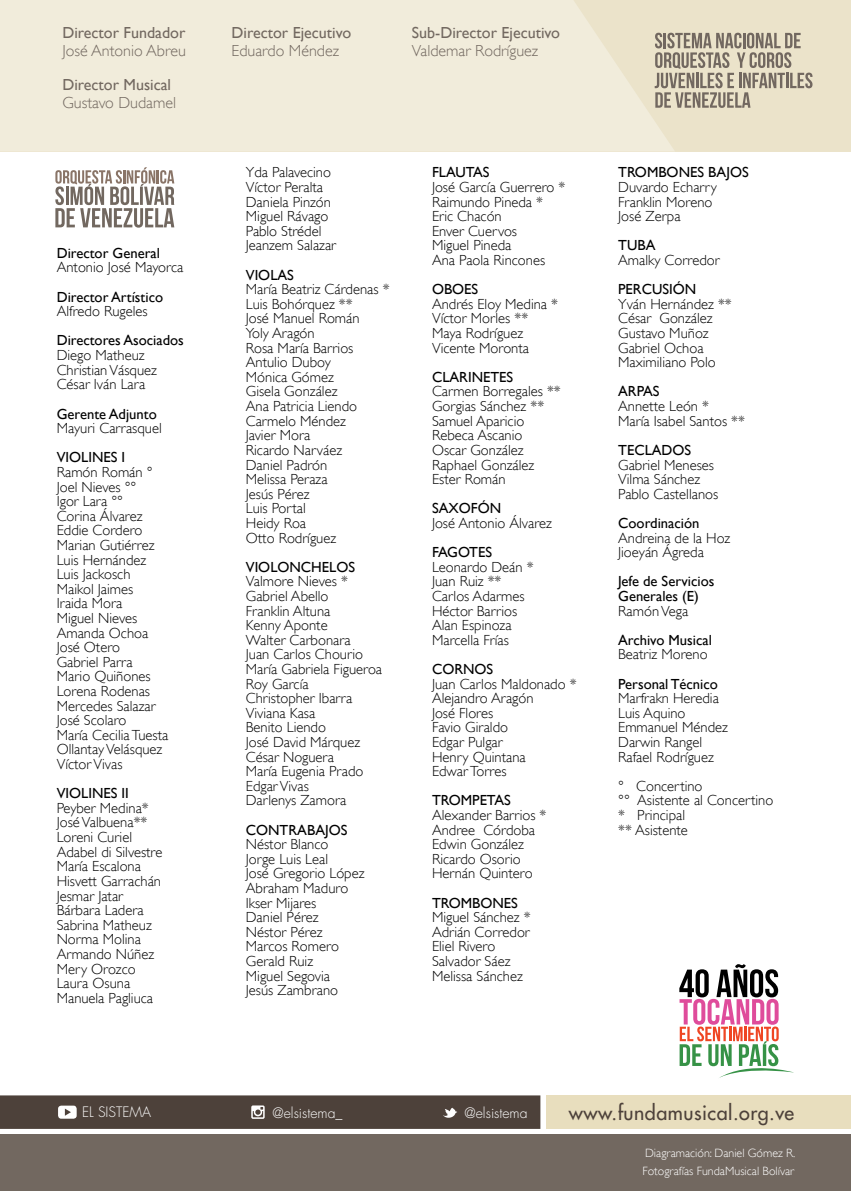
<style>
.page{position:relative;width:851px;height:1191px;background:#fff}
.page>*{position:absolute;margin:0;border:0;box-sizing:border-box;transform-origin:0 0}
.t1{font:19.6px "Futura LT";letter-spacing:.025em;color:#4d413a}
.t2{font:16px "Gill Sans";color:#726860}
.t3{font:300 16px "Gill Sans";color:#726860}
.t4{font:300 14.6px/14.6px "Gill Sans";color:#000}
.t5{font:14.6px/14.6px "Gill Sans";color:#000}
.t6{font:14.6px "Gill Sans";letter-spacing:-.02em;color:#000}
.t7{font:300 14px "Futura LT";color:#fff}
.t8{font:300 12px/18px "Gill Sans";color:#fff}
</style>
<div class="page">
<div style="left:0;top:0;width:850px;height:151px;background:#ebe3ca"></div>
<div style="left:0;top:0;width:674px;height:151px;background:#f1ecdb"></div>
<svg style="left:654px;top:33px;width:158px;height:75px"></svg>
<svg style="left:55px;top:167px;width:119px;height:61px"></svg>
<div style="left:0;top:1134px;width:850px;height:57px;background:#726860"></div>
<div style="left:0;top:1095px;width:540px;height:33px;background:#4d413a"></div>
<div style="left:546px;top:1095px;width:304px;height:33px;background:#e8debe"></div>
<svg style="left:58px;top:1105px;width:19px;height:13px"></svg>
<svg style="left:251px;top:1105px;width:13px;height:13px"></svg>
<svg style="left:443px;top:1107px;width:14px;height:11px"></svg>
<svg style="left:679px;top:964px;width:115px;height:114px"></svg>
<p class="t2" style="left:62px;top:23px;width:124px">Director Fundador</p>
<p class="t3" style="left:62px;top:41px;width:125px">José Antonio Abreu</p>
<p class="t2" style="left:62px;top:75px;width:110px">Director Musical</p>
<p class="t3" style="left:62px;top:93px;width:115px">Gustavo Dudamel</p>
<p class="t5" style="left:57px;top:245px;width:105px">Director General</p>
<p class="t4" style="left:57px;top:260px;width:128px">Antonio José Mayorca</p>
<p class="t5" style="left:57px;top:289px;width:108px">Director Artístico</p>
<p class="t4" style="left:57px;top:304px;width:92px">Alfredo Rugeles</p>
<p class="t5" style="left:57px;top:333px;width:129px">Directores Asociados</p>
<p class="t4" style="left:57px;top:348px;width:102px">Diego Matheuz<br>Christian Vásquez<br>César Iván Lara</p>
<p class="t5" style="left:57px;top:406px;width:101px">Gerente Adjunto</p>
<p class="t4" style="left:57px;top:421px;width:106px">Mayuri Carrasquel</p>
<p class="t5" style="left:57px;top:450px;width:70px">VIOLINES I</p>
<p class="t4" style="left:57px;top:465px;width:113px">Ramón Román °<br>Joel Nieves °°<br>Igor Lara °°<br>Corina Álvarez<br>Eddie Cordero<br>Marian Gutiérrez<br>Luis Hernández<br>Luis Jackosch<br>Maikol Jaimes<br>Iraida Mora<br>Miguel Nieves<br>Amanda Ochoa<br>José Otero<br>Gabriel Parra<br>Mario Quiñones<br>Lorena Rodenas<br>Mercedes Salazar<br>José Scolaro<br>María Cecilia Tuesta<br>Ollantay Velásquez<br>Víctor Vivas</p>
<p class="t5" style="left:57px;top:786px;width:74px">VIOLINES II</p>
<p class="t4" style="left:57px;top:800px;width:107px">Peyber Medina*<br>José Valbuena**<br>Loreni Curiel<br>Adabel di Silvestre<br>María Escalona<br>Hisvett Garrachán<br>Jesmar Jatar<br>Bárbara Ladera<br>Sabrina Matheuz<br>Norma Molina<br>Armando Núñez<br>Mery Orozco<br>Laura Osuna<br>Manuela Pagliuca</p>
<p class="t2" style="left:231px;top:23px;width:121px">Director Ejecutivo</p>
<p class="t3" style="left:231px;top:41px;width:109px">Eduardo Méndez</p>
<p class="t2" style="left:412px;top:23px;width:150px">Sub-Director Ejecutivo</p>
<p class="t3" style="left:412px;top:41px;width:128px">Valdemar Rodríguez</p>
<p class="t4" style="left:246px;top:165px;width:92px">Yda Palavecino<br>Víctor Peralta<br>Daniela Pinzón<br>Miguel Rávago<br>Pablo Strédel<br>Jeanzem Salazar</p>
<p class="t5" style="left:246px;top:267px;width:50px">VIOLAS</p>
<p class="t4" style="left:246px;top:282px;width:145px">María Beatriz Cárdenas *<br>Luis Bohórquez **<br>José Manuel Román<br>Yoly Aragón<br>Rosa María Barrios<br>Antulio Duboy<br>Mónica Gómez<br>Gisela González<br>Ana Patricia Liendo<br>Carmelo Méndez<br>Javier Mora<br>Ricardo Narváez<br>Daniel Padrón<br>Melissa Peraza<br>Jesús Pérez<br>Luis Portal<br>Heidy Roa<br>Otto Rodríguez</p>
<p class="t5" style="left:246px;top:559px;width:111px">VIOLONCHELOS</p>
<p class="t4" style="left:246px;top:574px;width:138px">Valmore Nieves *<br>Gabriel Abello<br>Franklin Altuna<br>Kenny Aponte<br>Walter Carbonara<br>Juan Carlos Chourio<br>María Gabriela Figueroa<br>Roy García<br>Christopher Ibarra<br>Viviana Kasa<br>Benito Liendo<br>José David Márquez<br>César Noguera<br>María Eugenia Prado<br>Edgar Vivas<br>Darlenys Zamora</p>
<p class="t5" style="left:246px;top:822px;width:103px">CONTRABAJOS</p>
<p class="t4" style="left:246px;top:837px;width:120px">Néstor Blanco<br>Jorge Luis Leal<br>José Gregorio López<br>Abraham Maduro<br>Ikser Mijares<br>Daniel Pérez<br>Néstor Pérez<br>Marcos Romero<br>Gerald Ruiz<br>Miguel Segovia<br>Jesús Zambrano</p>
<p class="t5" style="left:432px;top:165px;width:59px">FLAUTAS</p>
<p class="t4" style="left:432px;top:180px;width:135px">José García Guerrero *<br>Raimundo Pineda *<br>Eric Chacón<br>Enver Cuervos<br>Miguel Pineda<br>Ana Paola Rincones</p>
<p class="t5" style="left:432px;top:282px;width:48px">OBOES</p>
<p class="t4" style="left:432px;top:297px;width:127px">Andrés Eloy Medina *<br>Víctor Morles **<br>Maya Rodríguez<br>Vicente Moronta</p>
<p class="t5" style="left:432px;top:369px;width:83px">CLARINETES</p>
<p class="t4" style="left:432px;top:384px;width:130px">Carmen Borregales **<br>Gorgias Sánchez **<br>Samuel Aparicio<br>Rebeca Ascanio<br>Oscar González<br>Raphael González<br>Ester Román</p>
<p class="t5" style="left:432px;top:501px;width:71px">SAXOFÓN</p>
<p class="t4" style="left:432px;top:516px;width:121px">José Antonio Álvarez</p>
<p class="t6" style="left:432px;top:543px;width:61px">FAGOTES</p>
<p class="t4" style="left:432px;top:559px;width:103px">Leonardo Deán *<br>Juan Ruiz **<br>Carlos Adarmes<br>Héctor Barrios<br>Alan Espinoza<br>Marcella Frías</p>
<p class="t5" style="left:432px;top:661px;width:63px">CORNOS</p>
<p class="t4" style="left:432px;top:676px;width:146px">Juan Carlos Maldonado *<br>Alejandro Aragón<br>José Flores<br>Favio Giraldo<br>Edgar Pulgar<br>Henry Quintana<br>Edwar Torres</p>
<p class="t5" style="left:432px;top:793px;width:80px">TROMPETAS</p>
<p class="t4" style="left:432px;top:808px;width:116px">Alexander Barrios *<br>Andree Córdoba<br>Edwin González<br>Ricardo Osorio<br>Hernán Quintero</p>
<p class="t5" style="left:432px;top:895px;width:87px">TROMBONES</p>
<p class="t4" style="left:432px;top:910px;width:100px">Miguel Sánchez *<br>Adrián Corredor<br>Eliel Rivero<br>Salvador Sáez<br>Melissa Sánchez</p>
<p class="t5" style="left:618px;top:165px;width:132px">TROMBONES BAJOS</p>
<p class="t4" style="left:618px;top:180px;width:100px">Duvardo Echarry<br>Franklin Moreno<br>José Zerpa</p>
<p class="t5" style="left:618px;top:238px;width:39px">TUBA</p>
<p class="t4" style="left:618px;top:253px;width:103px">Amalky Corredor</p>
<p class="t5" style="left:618px;top:282px;width:79px">PERCUSIÓN</p>
<p class="t4" style="left:618px;top:297px;width:115px">Yván Hernández **<br>César González<br>Gustavo Muñoz<br>Gabriel Ochoa<br>Maximiliano Polo</p>
<p class="t5" style="left:618px;top:384px;width:43px">ARPAS</p>
<p class="t4" style="left:618px;top:399px;width:128px">Annette León *<br>María Isabel Santos **</p>
<p class="t5" style="left:618px;top:442px;width:75px">TECLADOS</p>
<p class="t4" style="left:618px;top:457px;width:101px">Gabriel Meneses<br>Vilma Sánchez<br>Pablo Castellanos</p>
<p class="t5" style="left:618px;top:515px;width:83px">Coordinación</p>
<p class="t4" style="left:618px;top:530px;width:114px">Andreina de la Hoz<br>Jioeyán Ágreda</p>
<p class="t5" style="left:618px;top:574px;width:98px">Jefe de Servicios<br>Generales (E)</p>
<p class="t4" style="left:618px;top:603px;width:72px">Ramón Vega</p>
<p class="t5" style="left:618px;top:632px;width:95px">Archivo Musical</p>
<p class="t4" style="left:618px;top:647px;width:91px">Beatriz Moreno</p>
<p class="t5" style="left:618px;top:676px;width:101px">Personal Técnico</p>
<p class="t4" style="left:618px;top:691px;width:111px">Marfrakn Heredia<br>Luis Aquino<br>Emmanuel Méndez<br>Darwin Rangel<br>Rafael Rodríguez</p>
<p class="t4" style="left:618px;top:778px;width:157px">° Concertino<br>°° Asistente al Concertino * Principal<br>** Asistente</p>
<p class="t7" style="left:82px;top:1103px;width:71px">EL SISTEMA</p>
<p class="t7" style="left:272px;top:1104px;width:71px">@elsistema_</p>
<p class="t7" style="left:464px;top:1104px;width:64px">@elsistema</p>
<h1 class="t1" style="left:568px;top:1100px;width:227px">www.fundamusical.org.ve</h1>
<p class="t8" style="left:642px;top:1143px;width:154px">Diagramación: Daniel Gómez R.<br>Fotografías FundaMusical Bolívar</p>
</div>
